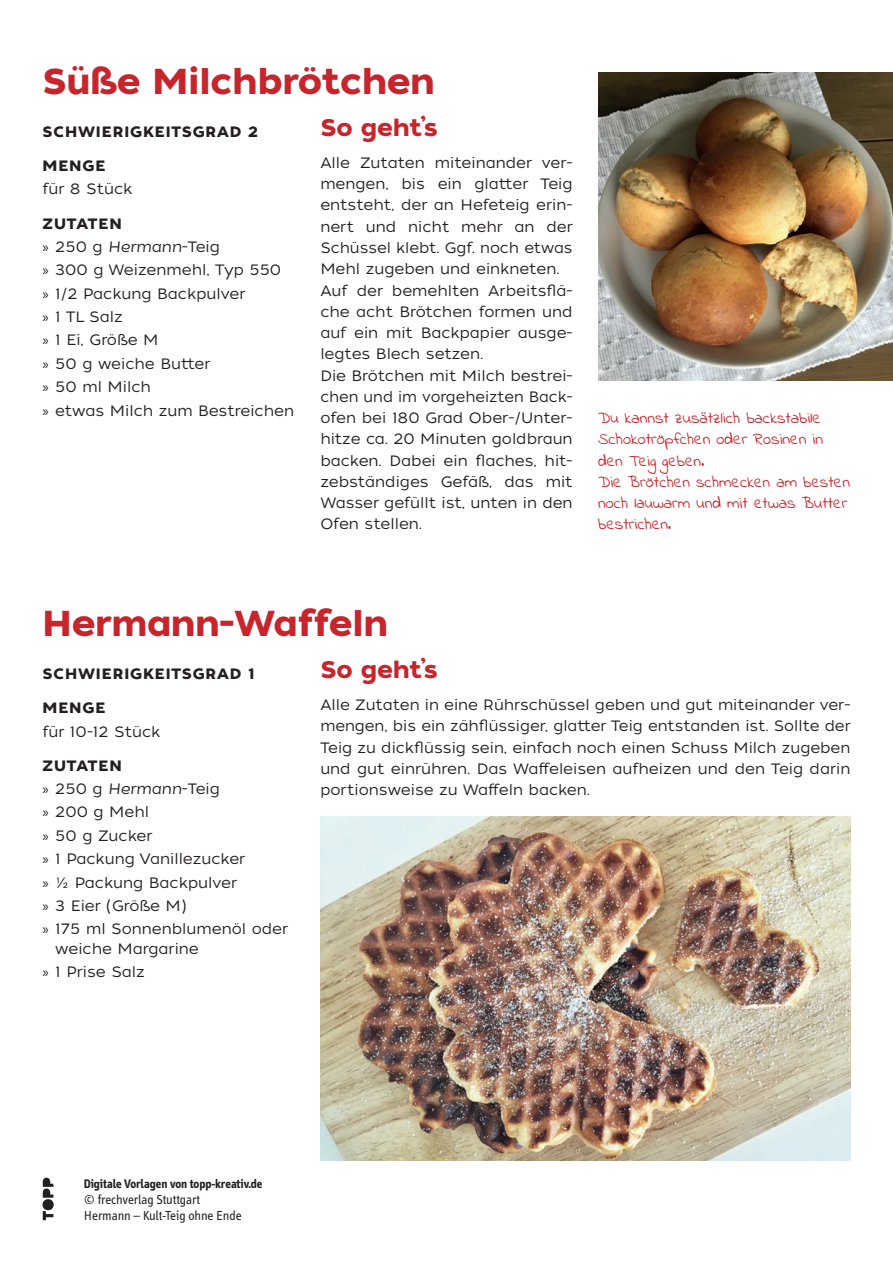
<style>
.page{position:relative;width:893px;height:1263px;background:#fff}
.page>*{position:absolute;margin:0;border:0;box-sizing:border-box;transform-origin:0 0}
.t1{font:36px "Tide Sans 600 Bunny";color:#c8242b}
.t2{font:24px "Tide Sans 600 Bunny";color:#c8242b}
.t3{font:16.5px/21.3px "Indie Flower";color:#c8242b}
.t4{font:15px/21.3px "Tide Sans 300 Lil Kahuna";color:#231f20}
.t5{font:15px "Tide Sans 600 Bunny";letter-spacing:.06em;color:#231f20}
.t6{font:13.5px/16.2px "Info";color:#231f20}
.t7{font:700 12.75px "Info";color:#231f20}
.s1{font-family:"Myriad Pro"}
.s2{font-style:italic}
</style>
<div class="page">
<svg style="left:43px;top:1178px;width:11px;height:42px"></svg>
<img style="left:598px;top:72px;width:295px;height:309px">
<img style="left:320px;top:816px;width:530px;height:344px">
<h1 class="t1" style="left:43px;top:58px;width:394px">Süße Milchbrötchen</h1>
<p class="t5" style="left:43px;top:122px;width:217px">SCHWIERIGKEITSGRAD 2</p>
<p class="t5" style="left:43px;top:156px;width:64px">MENGE</p>
<p class="t4" style="left:43px;top:179px;width:92px">für 8 Stück</p>
<p class="t5" style="left:43px;top:214px;width:81px">ZUTATEN</p>
<p class="t4" style="left:43px;top:235px;width:253px;line-height:23.4px"><span class="s1">»</span> 250 g <span class="s2">Hermann</span>-Teig<br><span class="s1">»</span> 300 g Weizenmehl, Typ 550<br><span class="s1">»</span> 1/2 Packung Backpulver<br><span class="s1">»</span> 1 TL Salz<br><span class="s1">»</span> 1 Ei, Größe M<br><span class="s1">»</span> 50 g weiche Butter<br><span class="s1">»</span> 50 ml Milch<br><span class="s1">»</span> etwas Milch zum Bestreichen</p>
<h2 class="t2" style="left:320px;top:112px;width:119px">So geht’s</h2>
<p class="t4" style="left:320px;top:152px;width:254px">Alle Zutaten miteinander ver&shy;mengen, bis ein glatter Teig entsteht, der an Hefeteig erin&shy;nert und nicht mehr an der<br>Schüssel klebt. Ggf. noch etwas<br>Mehl zugeben und einkneten.<br>Auf der bemehlten Arbeitsflä&shy;che acht Brötchen formen und auf ein mit Backpapier ausge&shy;legtes Blech setzen.<br>Die Brötchen mit Milch bestrei&shy;chen und im vorgeheizten Back&shy;ofen bei 180 Grad Ober-/Unter&shy;hitze ca. 20 Minuten goldbraun backen. Dabei ein flaches, hit&shy;zebständiges Gefäß, das mit<br>Wasser gefüllt ist, unten in den<br>Ofen stellen.</p>
<p class="t3" style="left:598px;top:408px;width:253px">Du kannst zusätzlich backstabile<br>Schokotröpfchen oder Rosinen in den Teig geben.<br>Die Brötchen schmecken am besten noch lauwarm und mit etwas Butter bestrichen.</p>
<h1 class="t1" style="left:43px;top:600px;width:347px">Hermann-Waffeln</h1>
<p class="t5" style="left:43px;top:664px;width:213px">SCHWIERIGKEITSGRAD 1</p>
<p class="t5" style="left:43px;top:698px;width:64px">MENGE</p>
<p class="t4" style="left:43px;top:721px;width:119px">für 10-12 Stück</p>
<p class="t5" style="left:43px;top:756px;width:81px">ZUTATEN</p>
<p class="t4" style="left:43px;top:777px;width:247px;line-height:23.4px"><span class="s1">»</span> 250 g <span class="s2">Hermann</span>-Teig<br><span class="s1">»</span> 200 g Mehl<br><span class="s1">»</span> 50 g Zucker<br><span class="s1">»</span> 1 Packung Vanillezucker<br><span class="s1">»</span> ½ Packung Backpulver<br><span class="s1">»</span> 3 Eier (Größe M)<br><span class="s1">»</span> 175 ml Sonnenblumenöl oder</p>
<p class="t4" style="left:43px;top:937px;width:158px;line-height:23.4px;text-indent:13px">weiche Margarine <span class="s1">»</span> 1 Prise Salz</p>
<h2 class="t2" style="left:320px;top:654px;width:119px">So geht’s</h2>
<p class="t4" style="left:320px;top:695px;width:532px;text-align:justify">Alle Zutaten in eine Rührschüssel geben und gut miteinander ver&shy;mengen, bis ein zähflüssiger, glatter Teig entstanden ist. Sollte der Teig zu dickflüssig sein, einfach noch einen Schuss Milch zugeben und gut einrühren. Das Waffeleisen aufheizen und den Teig darin portionsweise zu Waffeln backen.</p>
<p class="t7" style="left:84px;top:1176px;width:180px">Digitale Vorlagen von topp-kreativ.de</p>
<p class="t6" style="left:84px;top:1192px;width:159px">© frechverlag Stuttgart<br>Hermann – Kult-Teig ohne Ende</p>
</div>
